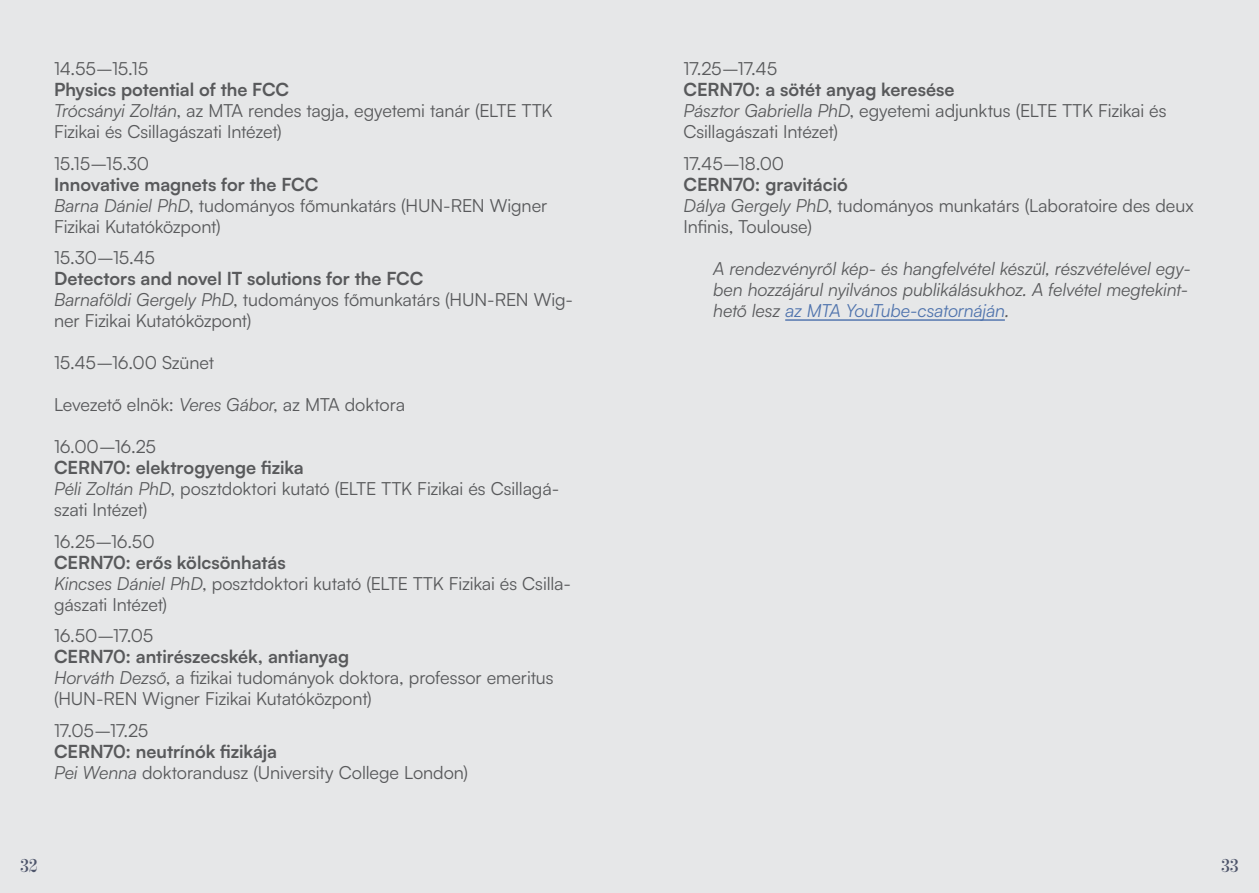
<style>
.page{position:relative;width:1259px;height:893px;background:#e6e7e8}
.page>*{position:absolute;margin:0;border:0;box-sizing:border-box;transform-origin:0 0}
.t1{font:18px/21px "Satoshi";letter-spacing:-.005em;color:#58595b}
.t2{font:italic 18px/21px "Satoshi";letter-spacing:-.01em;color:#58595b}
.t3{font:18px "Amen Display";color:#4e556b}
.s1{font-weight:700}
.s2{font-style:italic}
.s3{color:#4f73ad}
</style>
<div class="page">
<hr style="left:785px;top:319px;width:220px;height:2px;background:#4f73ad">
<p class="t1" style="left:54px;top:57px;width:96px">14.55–15.15</p>
<p class="t1" style="left:54px;top:78px;width:500px"><span class="s1">Physics potential of the FCC<br></span><span class="s2">Trócsányi Zoltán</span>, az MTA rendes tagja, egyetemi tanár (ELTE TTK<br>Fizikai és Csillagászati Intézet)</p>
<p class="t1" style="left:54px;top:152px;width:97px">15.15–15.30</p>
<p class="t1" style="left:54px;top:173px;width:495px"><span class="s1">Innovative magnets for the FCC<br></span><span class="s2">Barna Dániel PhD</span>, tudományos főmunkatárs (HUN-REN Wigner<br>Fizikai Kutatóközpont)</p>
<p class="t1" style="left:54px;top:246px;width:103px">15.30–15.45</p>
<p class="t1" style="left:54px;top:267px;width:520px"><span class="s1">Detectors and novel IT solutions for the FCC<br></span><span class="s2">Barnaföldi Gergely PhD</span>, tudományos főmunkatárs (HUN-REN Wig&shy;ner Fizikai Kutatóközpont)</p>
<p class="t1" style="left:54px;top:351px;width:162px">15.45–16.00 Szünet</p>
<p class="t1" style="left:54px;top:393px;width:352px">Levezető elnök: <span class="s2">Veres Gábor</span>, az MTA doktora</p>
<p class="t1" style="left:54px;top:435px;width:103px">16.00–16.25</p>
<p class="t1" style="left:54px;top:456px;width:507px"><span class="s1">CERN70: elektrogyenge fizika<br></span><span class="s2">Péli Zoltán PhD</span>, posztdoktori kutató (ELTE TTK Fizikai és Csillagá&shy;szati Intézet)</p>
<p class="t1" style="left:54px;top:530px;width:102px">16.25–16.50</p>
<p class="t1" style="left:54px;top:551px;width:518px"><span class="s1">CERN70: erős kölcsönhatás<br></span><span class="s2">Kincses Dániel PhD</span>, posztdoktori kutató (ELTE TTK Fizikai és Csilla&shy;gászati Intézet)</p>
<p class="t1" style="left:54px;top:624px;width:101px">16.50–17.05</p>
<p class="t1" style="left:54px;top:645px;width:501px"><span class="s1">CERN70: antirészecskék, antianyag<br></span><span class="s2">Horváth Dezső</span>, a fizikai tudományok doktora, professor emeritus (HUN-REN Wigner Fizikai Kutatóközpont)</p>
<p class="t1" style="left:54px;top:719px;width:96px">17.05–17.25</p>
<p class="t1" style="left:54px;top:740px;width:415px"><span class="s1">CERN70: neutrínók fizikája<br></span><span class="s2">Pei Wenna</span> doktorandusz (University College London)</p>
<p class="t1" style="left:683px;top:57px;width:95px">17.25–17.45</p>
<p class="t1" style="left:683px;top:78px;width:485px"><span class="s1">CERN70: a sötét anyag keresése<br></span><span class="s2">Pásztor Gabriella PhD</span>, egyetemi adjunktus (ELTE TTK Fizikai és<br>Csillagászati Intézet)</p>
<p class="t1" style="left:683px;top:152px;width:102px">17.45–18.00</p>
<p class="t1" style="left:683px;top:173px;width:511px"><span class="s1">CERN70: gravitáció<br></span><span class="s2">Dálya Gergely PhD</span>, tudományos munkatárs (Laboratoire des deux<br>Infinis, Toulouse)</p>
<p class="t2" style="left:713px;top:257px;width:479px">A rendezvényről kép- és hangfelvétel készül, részvételével egy&shy;ben hozzájárul nyilvános publikálásukhoz. A felvétel megtekint&shy;hető lesz <span class="s3">az MTA YouTube-csatornáján</span>.</p>
<p class="t3" style="left:21px;top:856px;width:18px">32</p>
<p class="t3" style="left:1221px;top:856px;width:19px">33</p>
</div>
